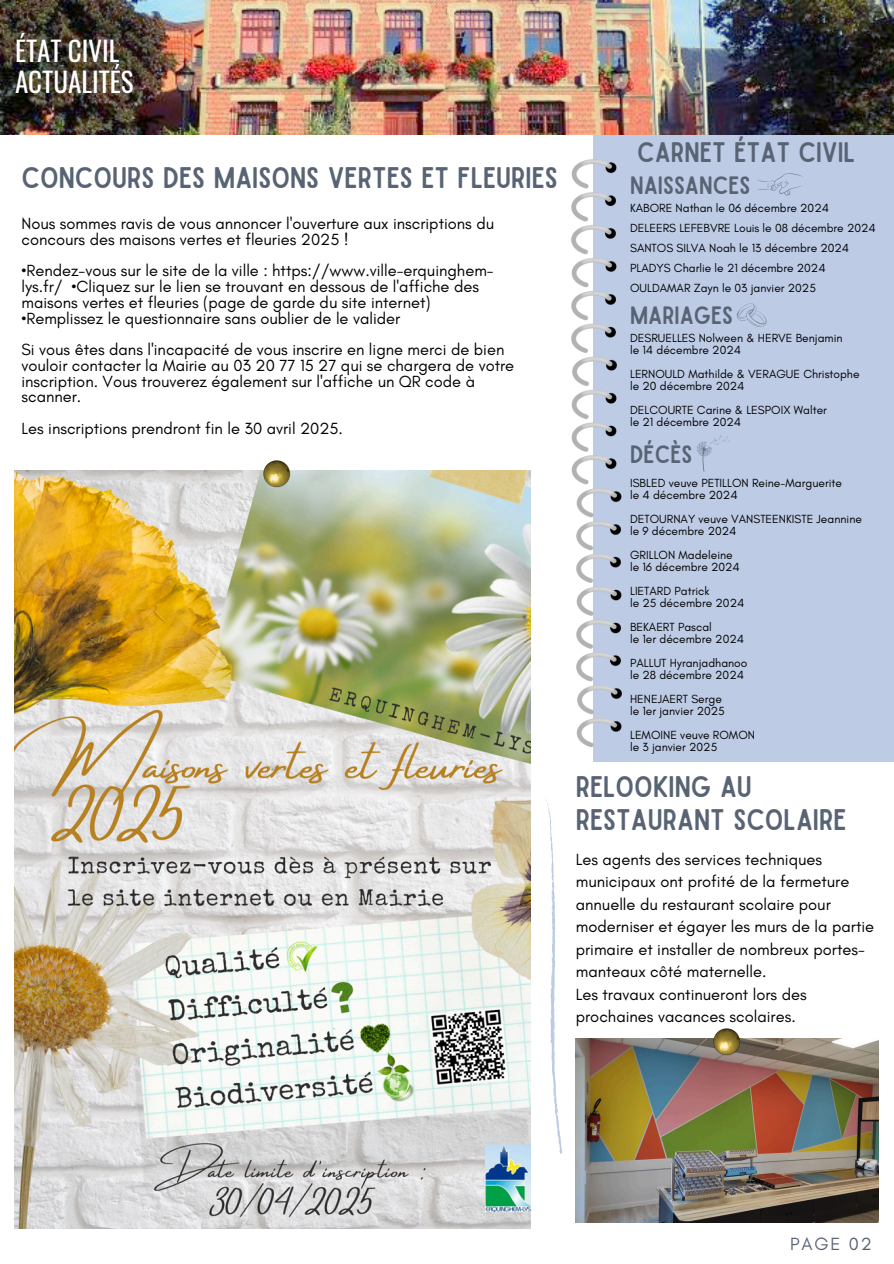
<style>
.page{position:relative;width:894px;height:1264px;background:#fff}
.page>*{position:absolute;margin:0;border:0;box-sizing:border-box;transform-origin:0 0}
.t1{font:28.5px/33.8px "Sailors";color:#586374}
.t2{font:27px/31.5px "Oswald";color:#fff}
.t3{font:27px "Sailors";color:#586374}
.t4{font:24px "Sailors";color:#586374}
.t5{font:18px "Glacial Indifference";letter-spacing:.1em;color:#586374}
.t6{font:16.5px/22.5px "Glacial Indifference";color:#000}
.t7{font:12px "Glacial Indifference";color:#000}
</style>
<div class="page">
<div style="left:593px;top:48px;width:300px;height:713px;background:#bdcbe5"></div>
<img style="left:0;top:0;width:893px;height:134px">
<svg style="left:757px;top:173px;width:46px;height:22px"></svg>
<img style="left:571px;top:160px;width:45px;height:291px">
<img style="left:571px;top:455px;width:45px;height:30px">
<svg style="left:696px;top:435px;width:34px;height:36px"></svg>
<img style="left:15px;top:470px;width:515px;height:758px">
<img style="left:576px;top:488px;width:45px;height:259px">
<svg style="left:545px;top:797px;width:17px;height:357px"></svg>
<svg style="left:736px;top:303px;width:30px;height:24px"></svg>
<img style="left:575px;top:1038px;width:303px;height:184px">
<img style="left:263px;top:460px;width:27px;height:27px">
<img style="left:713px;top:1028px;width:27px;height:27px">
<p class="t2" style="left:15px;top:34px;width:120px">ÉTAT CIVIL<br>ACTUALITÉS</p>
<h5 class="t1" style="left:21px;top:161px;width:537px">CONCOURS DES MAISONS VERTES ET FLEURIES</h5>
<p class="t6" style="left:21px;top:215px;width:474px;line-height:15.8px">Nous sommes ravis de vous annoncer l'ouverture aux inscriptions du concours des maisons vertes et fleuries 2025 !</p>
<p class="t6" style="left:21px;top:263px;width:473px;line-height:15.8px">•Rendez-vous sur le site de la ville : https://www.ville-erquinghem&shy;lys.fr/ •Cliquez sur le lien se trouvant en dessous de l'affiche des maisons vertes et fleuries (page de garde du site internet)</p>
<p class="t6" style="left:21px;top:306px;width:380px">•Remplissez le questionnaire sans oublier de le valider</p>
<p class="t6" style="left:21px;top:341px;width:494px;line-height:15.8px">Si vous êtes dans l'incapacité de vous inscrire en ligne merci de bien vouloir contacter la Mairie au 03 20 77 15 27 qui se chargera de votre inscription. Vous trouverez également sur l'affiche un QR code à scanner.</p>
<p class="t6" style="left:21px;top:417px;width:323px">Les inscriptions prendront fin le 30 avril 2025.</p>
<p class="t3" style="left:637px;top:142px;width:219px">CARNET ÉTAT CIVIL</p>
<p class="t4" style="left:630px;top:177px;width:122px">NAISSANCES</p>
<h1 class="t7" style="left:630px;top:201px;width:200px">KABORE Nathan le 06 décembre 2024</h1>
<p class="t7" style="left:630px;top:221px;width:247px">DELEERS LEFEBVRE Louis le 08 décembre 2024</p>
<h1 class="t7" style="left:630px;top:241px;width:220px">SANTOS SILVA Noah le 13 décembre 2024</h1>
<h3 class="t7" style="left:630px;top:261px;width:197px">PLADYS Charlie le 21 décembre 2024</h3>
<p class="t7" style="left:630px;top:281px;width:187px">OULDAMAR Zayn le 03 janvier 2025</p>
<p class="t4" style="left:630px;top:306px;width:105px">MARIAGES</p>
<p class="t7" style="left:630px;top:330px;width:214px">DESRUELLES Nolween &amp; HERVE Benjamin</p>
<p class="t7" style="left:630px;top:342px;width:112px">le 14 décembre 2024</p>
<p class="t7" style="left:630px;top:366px;width:231px">LERNOULD Mathilde &amp; VERAGUE Christophe</p>
<p class="t7" style="left:630px;top:378px;width:116px">le 20 décembre 2024</p>
<p class="t7" style="left:630px;top:402px;width:198px">DELCOURTE Carine &amp; LESPOIX Walter</p>
<p class="t7" style="left:630px;top:414px;width:112px">le 21 décembre 2024</p>
<p class="t4" style="left:630px;top:445px;width:64px">DÉCÈS</p>
<p class="t7" style="left:630px;top:475px;width:213px">ISBLED veuve PETILLON Reine-Marguerite</p>
<h3 class="t7" style="left:630px;top:487px;width:109px">le 4 décembre 2024</h3>
<p class="t7" style="left:630px;top:511px;width:233px">DETOURNAY veuve VANSTEENKISTE Jeannine</p>
<p class="t7" style="left:630px;top:523px;width:108px">le 9 décembre 2024</p>
<p class="t7" style="left:630px;top:547px;width:104px">GRILLON Madeleine</p>
<p class="t7" style="left:630px;top:559px;width:111px">le 16 décembre 2024</p>
<p class="t7" style="left:630px;top:583px;width:81px">LIETARD Patrick</p>
<p class="t7" style="left:630px;top:595px;width:116px">le 25 décembre 2024</p>
<p class="t7" style="left:630px;top:619px;width:83px">BEKAERT Pascal</p>
<p class="t7" style="left:630px;top:631px;width:115px">le 1er décembre 2024</p>
<h3 class="t7" style="left:630px;top:655px;width:119px">PALLUT Hyranjadhanoo</h3>
<p class="t7" style="left:630px;top:667px;width:115px">le 28 décembre 2024</p>
<h2 class="t7" style="left:630px;top:691px;width:93px">HENEJAERT Serge</h2>
<h5 class="t7" style="left:630px;top:703px;width:96px">le 1er janvier 2025</h5>
<h5 class="t7" style="left:630px;top:727px;width:126px">LEMOINE veuve ROMON</h5>
<h5 class="t7" style="left:630px;top:739px;width:89px">le 3 janvier 2025</h5>
<p class="t1" style="left:575px;top:770px;width:272px">RELOOKING AU<br>RESTAURANT SCOLAIRE</p>
<p class="t6" style="left:575px;top:847px;width:300px">Les agents des services techniques municipaux ont profité de la fermeture annuelle du restaurant scolaire pour moderniser et égayer les murs de la partie primaire et installer de nombreux portes&shy;manteaux côté maternelle.<br>Les travaux continueront lors des prochaines vacances scolaires.</p>
<p class="t5" style="left:789px;top:1232px;width:83px">PAGE 02</p>
</div>
